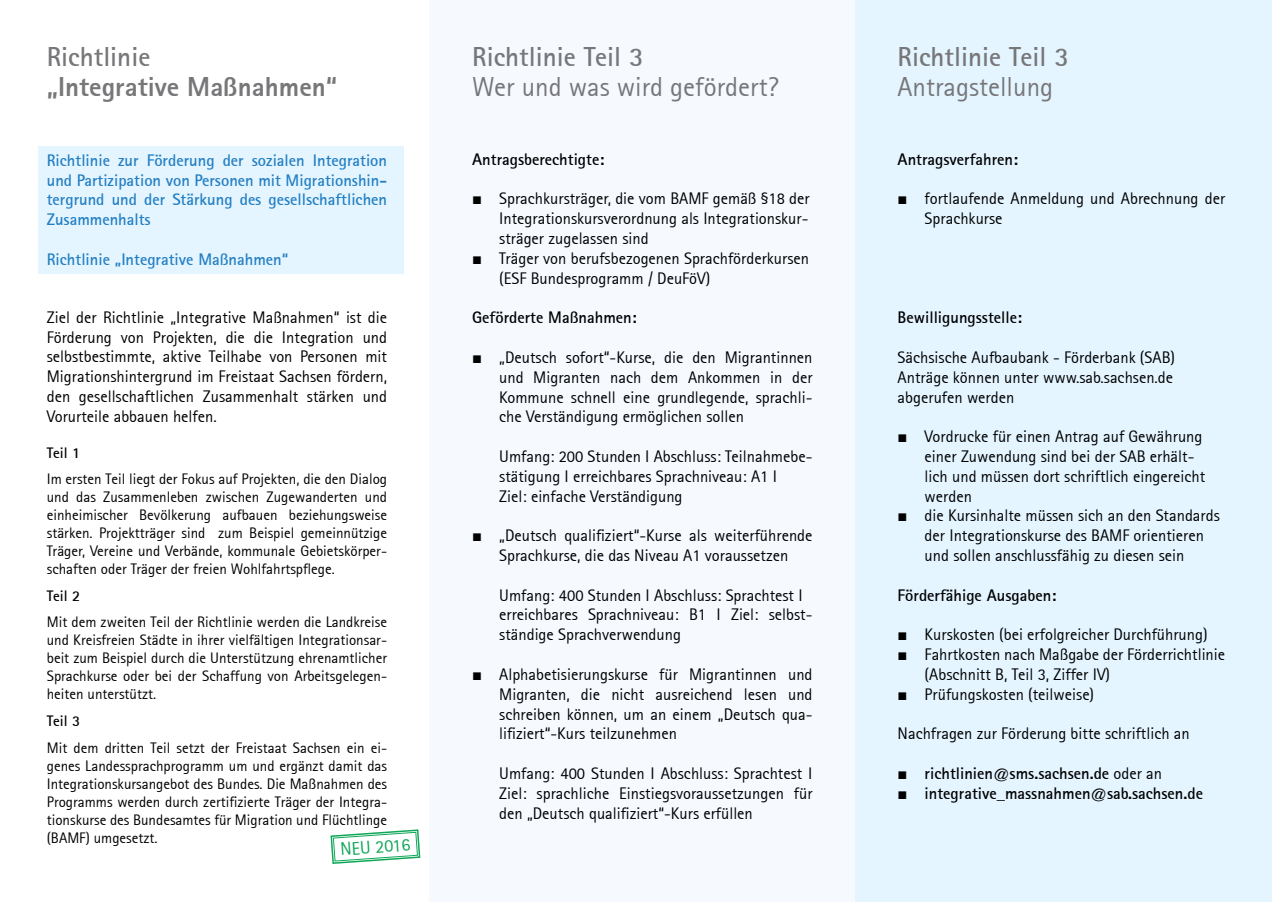
<style>
.page{position:relative;width:1272px;height:902px;background:#fff}
.page>*{position:absolute;margin:0;border:0;box-sizing:border-box;transform-origin:0 0}
.t1{font:700 27px "Rotis Sans Serif";color:#77777a}
.t2{font:27px "Rotis Sans Serif";color:#77777a}
.t3{font:800 27px "Rotis Sans Serif";color:#77777a}
.t4{font:18px "Rotis Sans Serif";color:#10a759}
.t5{font:16.5px/19.8px "Rotis Sans Serif";color:#000}
.t6{font:700 16.5px/19.8px "Rotis Sans Serif";color:#247fc3;text-align:justify}
.t7{font:700 16.5px "Rotis Sans Serif";color:#000}
.t8{font:15px/18px "Rotis Sans Serif";color:#000;text-align:justify}
.t9{font:700 15px "Rotis Sans Serif";color:#000}
.s1{font-family:"Arial"}
.s2{font-family:"Arial";font-weight:400}
.s3{font-weight:400}
</style>
<div class="page">
<div style="left:38px;top:146px;width:366px;height:127px;background:#e4f5ff"></div>
<div style="left:429px;top:0;width:426px;height:901px;background:#f3f9ff"></div>
<div style="left:855px;top:0;width:416px;height:901px;background:#e4f5ff"></div>
<svg style="left:330px;top:829px;width:91px;height:35px"></svg>
<p class="t1" style="left:47px;top:39px;width:105px">Richtlinie</p>
<p class="t3" style="left:47px;top:69px;width:292px">„Integrative Maßnahmen“</p>
<p class="t6" style="left:47px;top:150px;width:342px">Richtlinie zur Förderung der sozialen Integration und Partizipation von Personen mit Migrationshin&shy;tergrund und der Stärkung des gesellschaftlichen Zusammenhalts</p>
<p class="t6" style="left:47px;top:249px;width:243px">Richtlinie „Integrative Maßnahmen“</p>
<p class="t5" style="left:47px;top:307px;width:342px;text-align:justify">Ziel der Richtlinie „Integrative Maßnahmen“ ist die Förderung von Projekten, die die Integration und selbstbestimmte, aktive Teilhabe von Personen mit Migrationshintergrund im Freistaat Sachsen fördern, den gesellschaftlichen Zusammenhalt stärken und Vorurteile abbauen helfen.</p>
<p class="t9" style="left:47px;top:443px;width:35px">Teil 1</p>
<p class="t8" style="left:47px;top:470px;width:342px">Im ersten Teil liegt der Fokus auf Projekten, die den Dialog und das Zusammenleben zwischen Zugewanderten und einheimischer Bevölkerung aufbauen beziehungsweise stärken. Projektträger sind zum Beispiel gemeinnützige Träger, Vereine und Verbände, kommunale Gebietskörper&shy;schaften oder Träger der freien Wohlfahrtspflege.</p>
<p class="t9" style="left:47px;top:586px;width:35px">Teil 2</p>
<p class="t8" style="left:47px;top:613px;width:342px">Mit dem zweiten Teil der Richtlinie werden die Landkreise und Kreisfreien Städte in ihrer vielfältigen Integrationsar&shy;beit zum Beispiel durch die Unterstützung ehrenamtlicher Sprachkurse oder bei der Schaffung von Arbeitsgelegen&shy;heiten unterstützt.</p>
<p class="t9" style="left:47px;top:711px;width:35px">Teil 3</p>
<p class="t8" style="left:47px;top:738px;width:342px">Mit dem dritten Teil setzt der Freistaat Sachsen ein ei&shy;genes Landessprachprogramm um und ergänzt damit das Integrationskursangebot des Bundes. Die Maßnahmen des Programms werden durch zertifizierte Träger der Integra&shy;tionskurse des Bundesamtes für Migration und Flüchtlinge (BAMF) umgesetzt.</p>
<p class="t4" style="left:339px;top:838px;width:72px;rotate:-4deg">NEU 2016</p>
<p class="t1" style="left:472px;top:39px;width:173px">Richtlinie Teil 3</p>
<p class="t2" style="left:472px;top:70px;width:308px">Wer und was wird gefördert?</p>
<p class="t7" style="left:472px;top:149px;width:133px">Antragsberechtigte:</p>
<p class="t5" style="left:499px;top:189px;width:312px;text-align:justify;text-indent:-27px"><span class="s1">■</span> Sprachkursträger, die vom BAMF gemäß §18 der Integrationskursverordnung als Integrationskur&shy;sträger zugelassen sind</p>
<p class="t5" style="left:499px;top:248px;width:311px;text-indent:-27px"><span class="s1">■</span> Träger von berufsbezogenen Sprachförderkursen (ESF Bundesprogramm / DeuFöV)</p>
<p class="t7" style="left:472px;top:307px;width:166px">Geförderte Maßnahmen:</p>
<p class="t5" style="left:499px;top:347px;width:315px;text-align:justify;text-indent:-27px"><span class="s1">■</span> „Deutsch sofort“-Kurse, die den Migrantinnen und Migranten nach dem Ankommen in der Kommune schnell eine grundlegende, sprachli&shy;che Verständigung ermöglichen sollen</p>
<p class="t5" style="left:499px;top:446px;width:315px">Umfang: 200 Stunden I Abschluss: Teilnahmebe&shy;stätigung I erreichbares Sprachniveau: A1 I</p>
<p class="t5" style="left:499px;top:486px;width:185px">Ziel: einfache Verständigung</p>
<p class="t5" style="left:472px;top:525px;width:342px;text-align:center"><span class="s1">■</span> „Deutsch qualifiziert“-Kurse als weiterführende<br>Sprachkurse, die das Niveau A1 voraussetzen</p>
<p class="t5" style="left:499px;top:585px;width:305px">Umfang: 400 Stunden I Abschluss: Sprachtest I</p>
<p class="t5" style="left:499px;top:604px;width:315px">erreichbares Sprachniveau: B1 I Ziel: selbst&shy;ständige Sprachverwendung</p>
<p class="t5" style="left:499px;top:664px;width:315px;text-align:justify;text-indent:-27px"><span class="s1">■</span> Alphabetisierungskurse für Migrantinnen und Migranten, die nicht ausreichend lesen und schreiben können, um an einem „Deutsch qua&shy;lifiziert“-Kurs teilzunehmen</p>
<p class="t5" style="left:499px;top:763px;width:315px;text-align:justify">Umfang: 400 Stunden I Abschluss: Sprachtest I Ziel: sprachliche Einstiegsvoraussetzungen für den „Deutsch qualifiziert“-Kurs erfüllen</p>
<p class="t1" style="left:897px;top:39px;width:173px">Richtlinie Teil 3</p>
<p class="t2" style="left:897px;top:70px;width:157px">Antragstellung</p>
<p class="t7" style="left:897px;top:149px;width:122px">Antragsverfahren:</p>
<p class="t5" style="left:924px;top:189px;width:302px;text-indent:-27px"><span class="s1">■</span> fortlaufende Anmeldung und Abrechnung der<br>Sprachkurse</p>
<p class="t7" style="left:897px;top:307px;width:126px">Bewilligungsstelle:</p>
<p class="t5" style="left:897px;top:347px;width:279px">Sächsische Aufbaubank - Förderbank (SAB)</p>
<p class="t5" style="left:897px;top:367px;width:277px">Anträge können unter www.sab.sachsen.de abgerufen werden</p>
<p class="t5" style="left:924px;top:426px;width:282px;text-indent:-27px"><span class="s1">■</span> Vordrucke für einen Antrag auf Gewährung einer Zuwendung sind bei der SAB erhält&shy;lich und müssen dort schriftlich eingereicht werden</p>
<p class="t5" style="left:924px;top:505px;width:297px;text-indent:-27px"><span class="s1">■</span> die Kursinhalte müssen sich an den Standards der Integrationskurse des BAMF orientieren und sollen anschlussfähig zu diesen sein</p>
<p class="t7" style="left:897px;top:584px;width:160px">Förderfähige Ausgaben:</p>
<p class="t5" style="left:897px;top:624px;width:311px"><span class="s1">■</span> Kurskosten (bei erfolgreicher Durchführung)</p>
<p class="t5" style="left:897px;top:644px;width:329px"><span class="s1">■</span> Fahrtkosten nach Maßgabe der Förderrichtlinie</p>
<p class="t5" style="left:924px;top:664px;width:187px">(Abschnitt B, Teil 3, Ziffer IV)</p>
<p class="t5" style="left:897px;top:684px;width:198px"><span class="s1">■</span> Prüfungskosten (teilweise)</p>
<p class="t5" style="left:897px;top:723px;width:294px">Nachfragen zur Förderung bitte schriftlich an</p>
<p class="t7" style="left:897px;top:762px;width:266px"><span class="s2">■</span> richtlinien@sms.sachsen.de <span class="s3">oder an</span></p>
<p class="t7" style="left:897px;top:782px;width:307px"><span class="s2">■</span> integrative_massnahmen@sab.sachsen.de</p>
</div>
